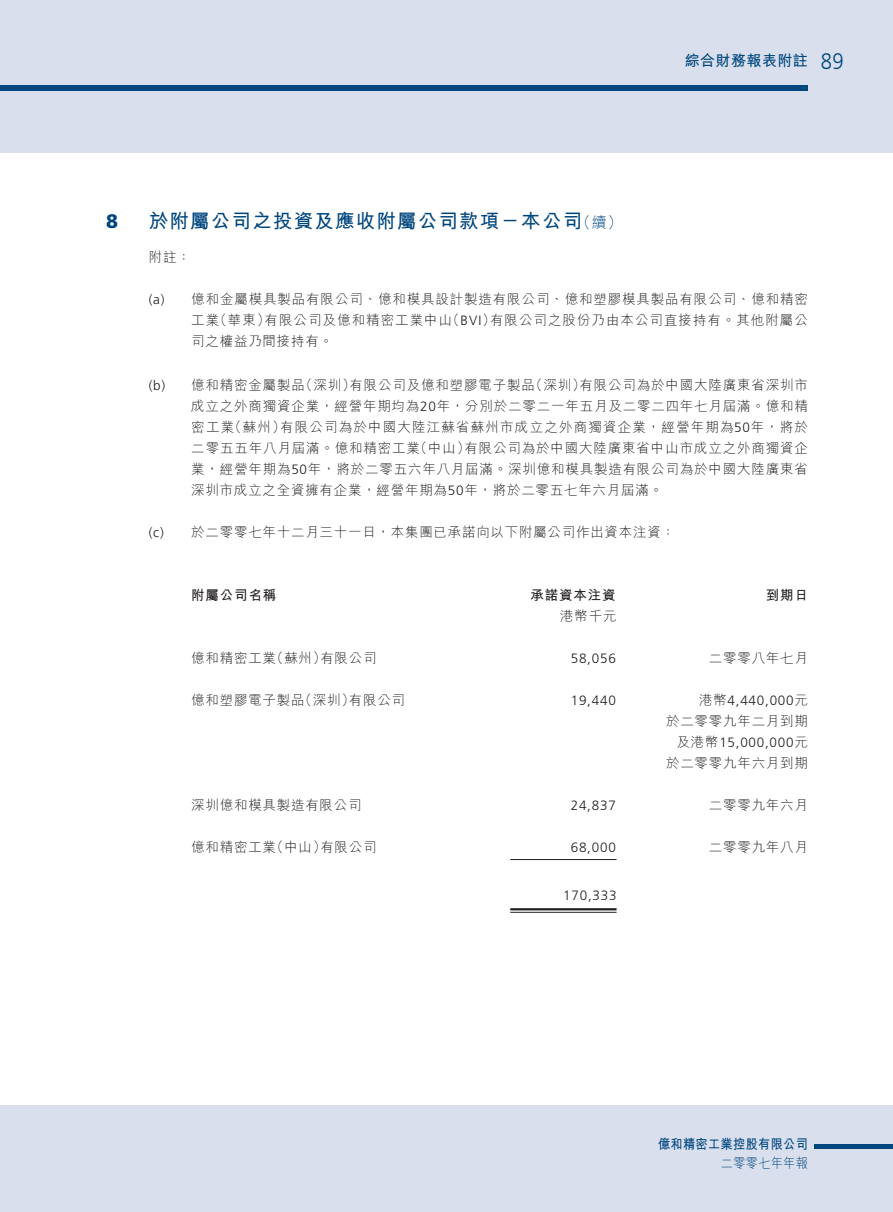
<style>
.page{position:relative;width:893px;height:1212px;background:#fff}
.page>*{position:absolute;margin:0;border:0;box-sizing:border-box;transform-origin:0 0}
.t1{font:700 19.5px "M Hei HK";letter-spacing:.06em;color:#00467e}
.t2{font:900 19.5px "Frutiger LT Std";color:#00467e}
.t3{font:700 15px "M Hei HK";letter-spacing:.03em;color:#00467e}
.t4{font:300 13.5px/21px "M Hei HK";letter-spacing:.055em;color:#231f20;text-align:justify}
.t5{font:300 13.5px "Frutiger LT Std";letter-spacing:.055em;color:#231f20}
.t6{font:700 13.5px/18.8px "M Hei HK";letter-spacing:.03em;color:#00467e;text-align:right;scale:.9 1}
.t7{font:700 13.5px "M Hei HK";letter-spacing:.06em;color:#231f20}
.s1{font-family:"Frutiger LT Std";font-weight:300;font-size:22.5px}
.s2{font-weight:300;font-size:15px}
.s3{font-family:"Frutiger LT Std"}
.s4{font-weight:300}
</style>
<div class="page">
<hr style="left:510px;top:859px;width:107px;height:1px;background:#231f20">
<hr style="left:510px;top:908px;width:107px;height:2px;background:#231f20">
<hr style="left:510px;top:912px;width:107px;height:1px;background:#231f20">
<div style="left:0;top:1106px;width:893px;height:106px;background:#d9dfec"></div>
<div style="left:0;top:0;width:893px;height:153px;background:#d9dfec"></div>
<hr style="left:814px;top:1144px;width:79px;height:4px;background:#00467e">
<div style="left:0;top:85px;width:808px;height:6px;background:#00467e"></div>
<p class="t3" style="left:685px;top:50px;width:161px">綜合財務報表附註 <span class="s1">89</span></p>
<p class="t2" style="left:106px;top:210px;width:13px">8</p>
<p class="t1" style="left:149px;top:207px;width:475px">於附屬公司之投資及應收附屬公司款項－本公司<span class="s2">（續）</span></p>
<p class="t4" style="left:149px;top:246px;width:44px">附註：</p>
<p class="t4" style="left:191px;top:288px;width:618px;text-indent:-43px"><span class="s3">(a)</span> 億和金屬模具製品有限公司、億和模具設計製造有限公司、億和塑膠模具製品有限公司、億和精密工業（華東）有限公司及億和精密工業中山（<span class="s3">BVI</span>）有限公司之股份乃由本公司直接持有。其他附屬公司之權益乃間接持有。</p>
<p class="t4" style="left:191px;top:374px;width:618px;text-indent:-43px"><span class="s3">(b)</span> 億和精密金屬製品（深圳）有限公司及億和塑膠電子製品（深圳）有限公司為於中國大陸廣東省深圳市成立之外商獨資企業，經營年期均為<span class="s3">20</span>年，分別於二零二一年五月及二零二四年七月屆滿。億和精密工業（蘇州）有限公司為於中國大陸江蘇省蘇州市成立之外商獨資企業，經營年期為<span class="s3">50</span>年，將於二零五五年八月屆滿。億和精密工業（中山）有限公司為於中國大陸廣東省中山市成立之外商獨資企業，經營年期為<span class="s3">50</span>年，將於二零五六年八月屆滿。深圳億和模具製造有限公司為於中國大陸廣東省深圳市成立之全資擁有企業，經營年期為<span class="s3">50</span>年，將於二零五七年六月屆滿。</p>
<p class="t4" style="left:149px;top:521px;width:528px"><span class="s3">(c)</span> 於二零零七年十二月三十一日，本集團已承諾向以下附屬公司作出資本注資：</p>
<p class="t7" style="left:191px;top:585px;width:87px">附屬公司名稱</p>
<p class="t7" style="left:531px;top:585px;width:87px">承諾資本注資</p>
<p class="t7" style="left:766px;top:585px;width:44px">到期日</p>
<p class="t4" style="left:560px;top:605px;width:58px">港幣千元</p>
<p class="t4" style="left:191px;top:647px;width:187px">億和精密工業（蘇州）有限公司</p>
<p class="t5" style="left:571px;top:650px;width:47px">58,056</p>
<p class="t4" style="left:709px;top:647px;width:101px">二零零八年七月</p>
<p class="t4" style="left:191px;top:689px;width:215px">億和塑膠電子製品（深圳）有限公司</p>
<p class="t5" style="left:571px;top:692px;width:47px">19,440</p>
<p class="t4" style="left:666px;top:689px;width:143px;text-align:right">港幣<span class="s3">4,440,000</span>元<br>於二零零九年二月到期及港幣<span class="s3">15,000,000</span>元於二零零九年六月到期</p>
<p class="t4" style="left:191px;top:794px;width:172px">深圳億和模具製造有限公司</p>
<p class="t5" style="left:571px;top:797px;width:47px">24,837</p>
<p class="t4" style="left:709px;top:794px;width:101px">二零零九年六月</p>
<p class="t4" style="left:191px;top:836px;width:187px">億和精密工業（中山）有限公司</p>
<p class="t5" style="left:571px;top:839px;width:47px">68,000</p>
<p class="t4" style="left:709px;top:836px;width:101px">二零零九年八月</p>
<p class="t5" style="left:563px;top:887px;width:55px">170,333</p>
<p class="t6" style="left:658px;top:1134px;width:168px">億和精密工業控股有限公司<span class="s4">二零零七年年報</span></p>
</div>
